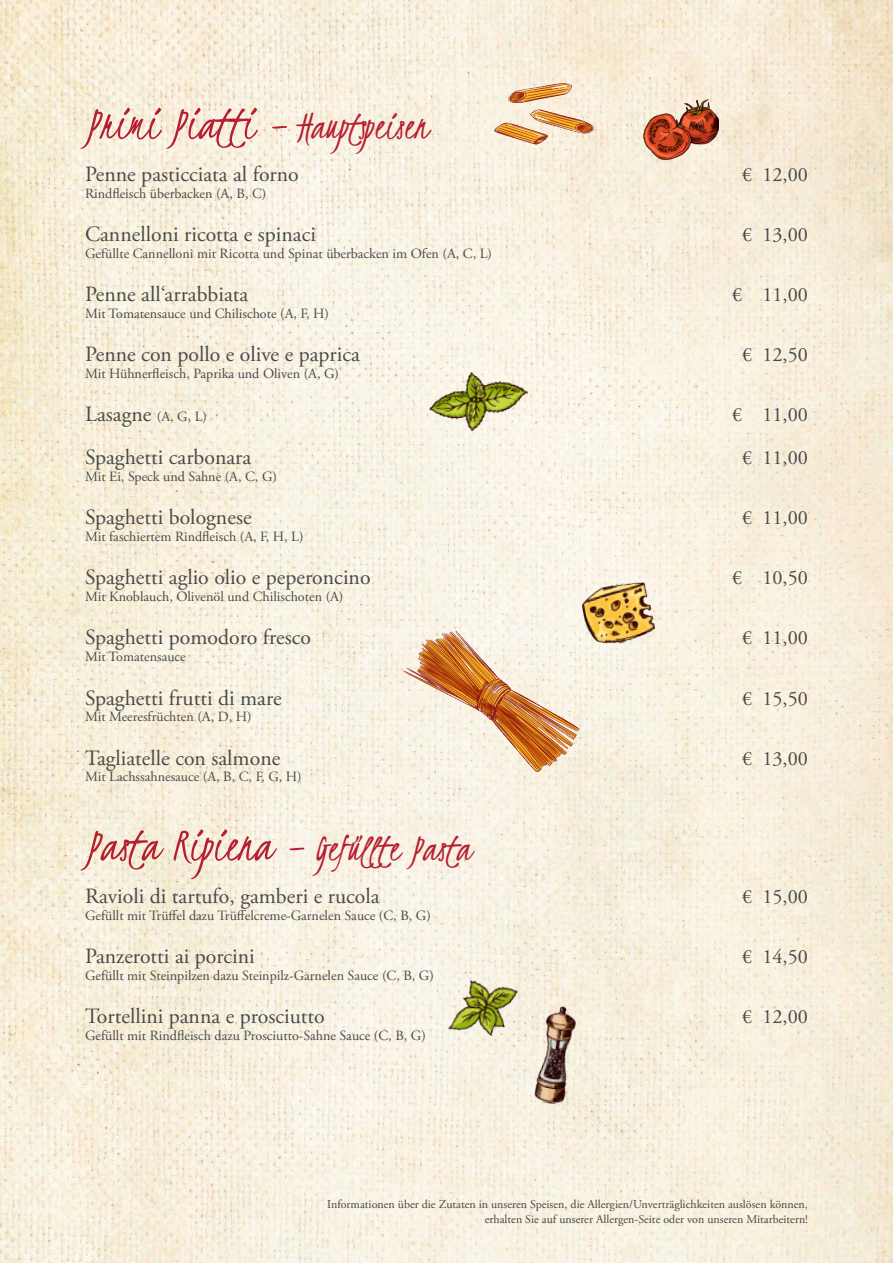
<style>
.page{position:relative;width:893px;height:1263px;background:#fff}
.page>*{position:absolute;margin:0;border:0;box-sizing:border-box;transform-origin:0 0}
.t1{font:51px "Kristi";color:#b61f2f}
.t2{font:21.75px "Adobe Garamond Pro";color:#4a4a49}
.t3{font:20.25px "Adobe Garamond Pro";color:#4a4a49}
.t4{font:14.1px "Adobe Garamond Pro";color:#4a4a49}
.t5{font:12px/14.4px "Adobe Garamond Pro";color:#4a4a49;text-align:right}
.s1{font-size:42px}
.s2{font-size:14.1px}
</style>
<div class="page">
<img style="left:0;top:0;width:893px;height:1263px">
<img style="left:644px;top:100px;width:75px;height:60px">
<img style="left:495px;top:83px;width:99px;height:61px">
<img style="left:429px;top:373px;width:99px;height:58px">
<img style="left:579px;top:579px;width:78px;height:70px">
<img style="left:404px;top:631px;width:175px;height:140px">
<img style="left:439px;top:978px;width:142px;height:128px">
<h1 class="t1" style="left:85px;top:91px;width:345px">Primi Piatti – <span class="s1">Hauptspeisen</span></h1>
<h2 class="t2" style="left:85px;top:161px;width:215px">Penne pasticciata al forno</h2>
<h3 class="t3" style="left:742px;top:163px;width:67px">€ 12,00</h3>
<p class="t4" style="left:85px;top:185px;width:183px">Rindfleisch überbacken (A, B, C)</p>
<h2 class="t2" style="left:85px;top:221px;width:232px">Cannelloni ricotta e spinaci</h2>
<h3 class="t3" style="left:742px;top:223px;width:67px">€ 13,00</h3>
<p class="t4" style="left:85px;top:245px;width:408px">Gefüllte Cannelloni mit Ricotta und Spinat überbacken im Ofen (A, C, L)</p>
<h2 class="t2" style="left:85px;top:281px;width:165px">Penne all‘arrabbiata</h2>
<h3 class="t3" style="left:732px;top:283px;width:77px">€ 11,00</h3>
<p class="t4" style="left:85px;top:305px;width:246px">Mit Tomatensauce und Chilischote (A, F, H)</p>
<h2 class="t2" style="left:85px;top:341px;width:276px">Penne con pollo e olive e paprica</h2>
<h3 class="t3" style="left:742px;top:343px;width:67px">€ 12,50</h3>
<p class="t4" style="left:85px;top:365px;width:256px">Mit Hühnerfleisch, Paprika und Oliven (A, G)</p>
<h2 class="t2" style="left:85px;top:401px;width:124px">Lasagne <span class="s2">(A, G, L)</span></h2>
<h3 class="t3" style="left:732px;top:403px;width:77px">€ 11,00</h3>
<h2 class="t2" style="left:85px;top:444px;width:168px">Spaghetti carbonara</h2>
<h3 class="t3" style="left:742px;top:446px;width:67px">€ 11,00</h3>
<p class="t4" style="left:85px;top:468px;width:194px">Mit Ei, Speck und Sahne (A, C, G)</p>
<h2 class="t2" style="left:85px;top:504px;width:168px">Spaghetti bolognese</h2>
<h3 class="t3" style="left:742px;top:506px;width:67px">€ 11,00</h3>
<p class="t4" style="left:85px;top:528px;width:220px">Mit faschiertem Rindfleisch (A, F, H, L)</p>
<h2 class="t2" style="left:85px;top:564px;width:287px">Spaghetti aglio olio e peperoncino</h2>
<h3 class="t3" style="left:732px;top:566px;width:77px">€ 10,50</h3>
<p class="t4" style="left:85px;top:588px;width:260px">Mit Knoblauch, Olivenöl und Chilischoten (A)</p>
<h2 class="t2" style="left:85px;top:624px;width:228px">Spaghetti pomodoro fresco</h2>
<h3 class="t3" style="left:742px;top:626px;width:67px">€ 11,00</h3>
<p class="t4" style="left:85px;top:648px;width:102px">Mit Tomatensauce</p>
<h2 class="t2" style="left:85px;top:684px;width:198px">Spaghetti frutti di mare</h2>
<h3 class="t3" style="left:742px;top:686px;width:67px">€ 15,50</h3>
<p class="t4" style="left:85px;top:708px;width:168px">Mit Meeresfrüchten (A, D, H)</p>
<h2 class="t2" style="left:85px;top:744px;width:197px">Tagliatelle con salmone</h2>
<h3 class="t3" style="left:742px;top:746px;width:67px">€ 13,00</h3>
<p class="t4" style="left:85px;top:768px;width:218px">Mit Lachssahnesauce (A, B, C, F, G, H)</p>
<h1 class="t1" style="left:85px;top:812px;width:388px">Pasta Ripiena – <span class="s1">Gefüllte Pasta</span></h1>
<h2 class="t2" style="left:85px;top:883px;width:296px">Ravioli di tartufo, gamberi e rucola</h2>
<h3 class="t3" style="left:742px;top:884px;width:67px">€ 15,00</h3>
<p class="t4" style="left:85px;top:907px;width:347px">Gefüllt mit Trüffel dazu Trüffelcreme-Garnelen Sauce (C, B, G)</p>
<h2 class="t2" style="left:85px;top:943px;width:171px">Panzerotti ai porcini</h2>
<h3 class="t3" style="left:742px;top:944px;width:67px">€ 14,50</h3>
<p class="t4" style="left:85px;top:967px;width:350px">Gefüllt mit Steinpilzen dazu Steinpilz-Garnelen Sauce (C, B, G)</p>
<h2 class="t2" style="left:85px;top:1003px;width:241px">Tortellini panna e prosciutto</h2>
<h3 class="t3" style="left:742px;top:1004px;width:67px">€ 12,00</h3>
<p class="t4" style="left:85px;top:1027px;width:342px">Gefüllt mit Rindfleisch dazu Prosciutto-Sahne Sauce (C, B, G)</p>
<p class="t5" style="left:327px;top:1197px;width:482px">Informationen über die Zutaten in unseren Speisen, die Allergien/Unverträglichkeiten auslösen können, erhalten Sie auf unserer Allergen-Seite oder von unseren Mitarbeitern!</p>
</div>
